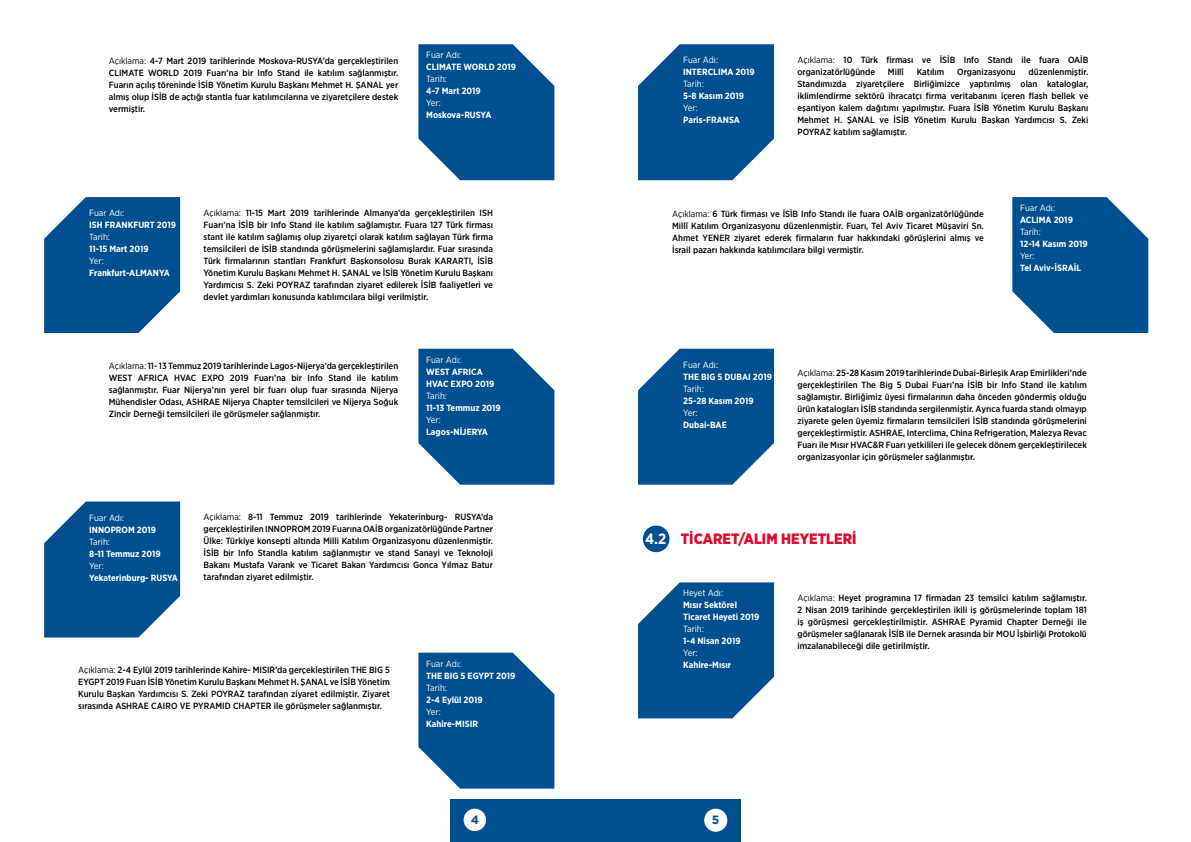
<style>
.page{position:relative;width:1191px;height:842px;background:#fff}
.page>*{position:absolute;margin:0;border:0;box-sizing:border-box;transform-origin:0 0}
.t1{font:900 15px "Gotham Narrow";color:#dd0b2f}
.t2{font:700 12px "Gotham";color:#005091}
.t3{font:500 9px/12px "Gotham Narrow";color:#000;text-align:justify}
.t4{font:700 9px/12px "Gotham Narrow";color:#fff}
.t5{font:9px "Gotham Narrow";color:#fff}
.s1{font-weight:400}
.s2{font-weight:700;color:#fff}
</style>
<div class="page">
<div style="left:450px;top:799px;width:145px;height:43px;background:#005091"></div>
<div style="left:463px;top:809px;width:23px;height:22px;background:#fff;border-radius:50%"></div>
<div style="left:595px;top:799px;width:146px;height:43px;background:#005091"></div>
<div style="left:704px;top:809px;width:23px;height:23px;background:#fff;border-radius:50%"></div>
<svg style="left:44px;top:197px;width:136px;height:136px;background:#18609b"></svg>
<svg style="left:638px;top:349px;width:136px;height:136px;background:#18609b"></svg>
<svg style="left:44px;top:501px;width:136px;height:136px;background:#19619b"></svg>
<svg style="left:638px;top:44px;width:136px;height:136px;background:#18609b"></svg>
<svg style="left:418px;top:44px;width:136px;height:136px;background:#1a629c"></svg>
<svg style="left:418px;top:349px;width:136px;height:136px;background:#1a629c"></svg>
<svg style="left:418px;top:653px;width:136px;height:136px;background:#1a629c"></svg>
<svg style="left:1012px;top:197px;width:136px;height:136px;background:#19619c"></svg>
<svg style="left:638px;top:582px;width:136px;height:136px;background:#18609b"></svg>
<svg style="left:642px;top:525px;width:28px;height:28px"></svg>
<p class="t3" style="left:109px;top:55px;width:291px"><span class="s1">Açıklama:</span> 4-7 Mart 2019 tarihlerinde Moskova-RUSYA’da gerçekleştirilen CLIMATE WORLD 2019 Fuarı’na bir Info Stand ile katılım sağlanmıştır.<br>Fuarın açılış töreninde İSİB Yönetim Kurulu Başkanı Mehmet H. ŞANAL yer almış olup İSİB de açtığı stantla fuar katılımcılarına ve ziyaretçilere destek vermiştir.</p>
<p class="t5" style="left:426px;top:50px;width:36px">Fuar Adı:</p>
<p class="t4" style="left:426px;top:61px;width:91px">CLIMATE WORLD 2019</p>
<p class="t5" style="left:426px;top:74px;width:22px">Tarih:</p>
<p class="t4" style="left:426px;top:85px;width:56px">4-7 Mart 2019</p>
<p class="t5" style="left:426px;top:98px;width:16px">Yer:</p>
<p class="t4" style="left:426px;top:109px;width:67px">Moskova-RUSYA</p>
<p class="t5" style="left:89px;top:207px;width:36px">Fuar Adı:</p>
<p class="t4" style="left:89px;top:219px;width:88px">ISH FRANKFURT 2019</p>
<p class="t5" style="left:89px;top:231px;width:22px">Tarih:</p>
<p class="t4" style="left:89px;top:243px;width:61px">11-15 Mart 2019</p>
<p class="t5" style="left:89px;top:255px;width:16px">Yer:</p>
<p class="t4" style="left:89px;top:267px;width:82px">Frankfurt-ALMANYA</p>
<p class="t3" style="left:204px;top:207px;width:291px"><span class="s1">Açıklama:</span> 11-15 Mart 2019 tarihlerinde Almanya’da gerçekleştirilen ISH Fuarı’na İSİB bir Info Stand ile katılım sağlamıştır. Fuara 127 Türk firması stant ile katılım sağlamış olup ziyaretçi olarak katılım sağlayan Türk firma temsilcileri de İSİB standında görüşmelerini sağlamışlardır. Fuar sırasında Türk firmalarının stantları Frankfurt Başkonsolosu Burak KARARTI, İSİB Yönetim Kurulu Başkanı Mehmet H. ŞANAL ve İSİB Yönetim Kurulu Başkanı Yardımcısı S. Zeki POYRAZ tarafından ziyaret edilerek İSİB faaliyetleri ve devlet yardımları konusunda katılımcılara bilgi verilmiştir.</p>
<p class="t3" style="left:109px;top:359px;width:291px"><span class="s1">Açıklama:</span> 11- 13 Temmuz 2019 tarihlerinde Lagos-Nijerya’da gerçekleştirilen WEST AFRICA HVAC EXPO 2019 Fuarı’na bir Info Stand ile katılım sağlanmıştır. Fuar Nijerya’nın yerel bir fuarı olup fuar sırasında Nijerya Mühendisler Odası, ASHRAE Nijerya Chapter temsilcileri ve Nijerya Soğuk Zincir Derneği temsilcileri ile görüşmeler sağlanmıştır.</p>
<p class="t5" style="left:426px;top:354px;width:36px">Fuar Adı:</p>
<p class="t4" style="left:426px;top:366px;width:70px">WEST AFRICA<br>HVAC EXPO 2019</p>
<p class="t5" style="left:426px;top:390px;width:22px">Tarih:</p>
<p class="t4" style="left:426px;top:402px;width:76px">11-13 Temmuz 2019</p>
<p class="t5" style="left:426px;top:414px;width:16px">Yer:</p>
<p class="t4" style="left:426px;top:426px;width:63px">Lagos-NİJERYA</p>
<p class="t5" style="left:89px;top:512px;width:36px">Fuar Adı:</p>
<p class="t4" style="left:89px;top:523px;width:68px">INNOPROM 2019</p>
<p class="t5" style="left:89px;top:536px;width:22px">Tarih:</p>
<p class="t4" style="left:89px;top:547px;width:73px">8-11 Temmuz 2019</p>
<p class="t5" style="left:89px;top:560px;width:16px">Yer:</p>
<p class="t4" style="left:89px;top:571px;width:90px">Yekaterinburg- RUSYA</p>
<p class="t3" style="left:204px;top:511px;width:291px"><span class="s1">Açıklama:</span> 8-11 Temmuz 2019 tarihlerinde Yekaterinburg- RUSYA’da gerçekleştirilen INNOPROM 2019 Fuarına OAİB organizatörlüğünde Partner Ülke: Türkiye konsepti altında Milli Katılım Organizasyonu düzenlenmiştir.<br>İSİB bir Info Standla katılım sağlanmıştır ve stand Sanayi ve Teknoloji Bakanı Mustafa Varank ve Ticaret Bakan Yardımcısı Gonca Yılmaz Batur tarafından ziyaret edilmiştir.</p>
<p class="t3" style="left:78px;top:663px;width:313px"><span class="s1">Açıklama:</span> 2-4 Eylül 2019 tarihlerinde Kahire- MISIR’da gerçekleştirilen THE BIG 5<br>EYGPT 2019 Fuarı İSİB Yönetim Kurulu Başkanı Mehmet H. ŞANAL ve İSİB Yönetim Kurulu Başkan Yardımcısı S. Zeki POYRAZ tarafından ziyaret edilmiştir. Ziyaret sırasında ASHRAE CAIRO VE PYRAMID CHAPTER ile görüşmeler sağlanmıştır.</p>
<p class="t5" style="left:426px;top:658px;width:36px">Fuar Adı:</p>
<p class="t4" style="left:426px;top:670px;width:91px">THE BIG 5 EGYPT 2019</p>
<p class="t5" style="left:426px;top:682px;width:22px">Tarih:</p>
<p class="t4" style="left:426px;top:694px;width:58px">2-4 Eylül 2019</p>
<p class="t5" style="left:426px;top:706px;width:16px">Yer:</p>
<p class="t4" style="left:426px;top:718px;width:53px">Kahire-MISIR</p>
<p class="t5" style="left:683px;top:55px;width:36px">Fuar Adı:</p>
<p class="t4" style="left:683px;top:66px;width:73px">INTERCLIMA 2019</p>
<p class="t5" style="left:683px;top:78px;width:22px">Tarih:</p>
<p class="t4" style="left:683px;top:90px;width:62px">5-8 Kasım 2019</p>
<p class="t5" style="left:683px;top:102px;width:16px">Yer:</p>
<p class="t4" style="left:683px;top:114px;width:58px">Paris-FRANSA</p>
<p class="t3" style="left:797px;top:54px;width:292px"><span class="s1">Açıklama:</span> 10 Türk firması ve İSİB Info Standı ile fuara OAİB organizatörlüğünde</p>
<p class="t3" style="left:888px;top:66px;width:17px">Millî</p>
<p class="t3" style="left:916px;top:66px;width:29px">Katılım</p>
<p class="t3" style="left:957px;top:66px;width:60px">Organizasyonu</p>
<p class="t3" style="left:797px;top:66px;width:292px;text-indent:231px">düzenlenmiştir.<br>Standımızda ziyaretçilere Birliğimizce yaptırılmış olan kataloglar, iklimlendirme sektörü ihracatçı firma veritabanını içeren flash bellek ve eşantiyon kalem dağıtımı yapılmıştır. Fuara İSİB Yönetim Kurulu Başkanı Mehmet H. ŞANAL ve İSİB Yönetim Kurulu Başkan Yardımcısı S. Zeki POYRAZ katılım sağlamıştır.</p>
<p class="t3" style="left:672px;top:208px;width:313px"><span class="s1">Açıklama:</span> 6 Türk firması ve İSİB Info Standı ile fuara OAİB organizatörlüğünde Millî Katılım Organizasyonu düzenlenmiştir. Fuarı, Tel Aviv Ticaret Müşaviri Sn.<br>Ahmet YENER ziyaret ederek firmaların fuar hakkındaki görüşlerini almış ve İsrail pazarı hakkında katılımcılara bilgi vermiştir.</p>
<p class="t5" style="left:1020px;top:203px;width:36px">Fuar Adı:</p>
<p class="t4" style="left:1020px;top:214px;width:54px">ACLIMA 2019</p>
<p class="t5" style="left:1020px;top:227px;width:22px">Tarih:</p>
<p class="t4" style="left:1020px;top:238px;width:69px">12-14 Kasım 2019</p>
<p class="t5" style="left:1020px;top:251px;width:16px">Yer:</p>
<p class="t4" style="left:1020px;top:262px;width:62px">Tel Aviv-İSRAİL</p>
<p class="t5" style="left:683px;top:359px;width:36px">Fuar Adı:</p>
<p class="t4" style="left:683px;top:370px;width:90px">THE BIG 5 DUBAI 2019</p>
<p class="t5" style="left:683px;top:383px;width:22px">Tarih:</p>
<p class="t4" style="left:683px;top:394px;width:72px">25-28 Kasım 2019</p>
<p class="t5" style="left:683px;top:407px;width:16px">Yer:</p>
<p class="t4" style="left:683px;top:418px;width:45px">Dubai-BAE</p>
<p class="t3" style="left:797px;top:367px;width:291px"><span class="s1">Açıklama:</span> 25-28 Kasım 2019 tarihlerinde Dubai-Birleşik Arap Emirlikleri’nde gerçekleştirilen The Big 5 Dubai Fuarı’na İSİB bir Info Stand ile katılım sağlamıştır. Birliğimiz üyesi firmalarının daha önceden göndermiş olduğu ürün katalogları İSİB standında sergilenmiştir. Ayrıca fuarda standı olmayıp ziyarete gelen üyemiz firmaların temsilcileri İSİB standında görüşmelerini gerçekleştirmiştir. ASHRAE, Interclima, China Refrigeration, Malezya Revac Fuarı ile Mısır HVAC&amp;R Fuarı yetkilileri ile gelecek dönem gerçekleştirilecek organizasyonlar için görüşmeler sağlanmıştır.</p>
<h1 class="t1" style="left:645px;top:528px;width:213px"><span class="s2">4.2</span> TİCARET/ALIM HEYETLERİ</h1>
<p class="t5" style="left:683px;top:587px;width:41px">Heyet Adı:</p>
<p class="t4" style="left:683px;top:599px;width:78px">Mısır Sektörel<br>Ticaret Heyeti 2019</p>
<p class="t5" style="left:683px;top:623px;width:22px">Tarih:</p>
<p class="t4" style="left:683px;top:635px;width:59px">1-4 Nisan 2019</p>
<p class="t5" style="left:683px;top:647px;width:16px">Yer:</p>
<p class="t4" style="left:683px;top:659px;width:49px">Kahire-Mısır</p>
<p class="t3" style="left:797px;top:592px;width:291px"><span class="s1">Açıklama:</span> Heyet programına 17 firmadan 23 temsilci katılım sağlamıştır.<br>2 Nisan 2019 tarihinde gerçekleştirilen ikili iş görüşmelerinde toplam 181 iş görüşmesi gerçekleştirilmiştir. ASHRAE Pyramid Chapter Derneği ile görüşmeler sağlanarak İSİB ile Dernek arasında bir MOU İşbirliği Protokolü imzalanabileceği dile getirilmiştir.</p>
<h2 class="t2" style="left:471px;top:812px;width:10px">4</h2>
<h2 class="t2" style="left:712px;top:811px;width:9px">5</h2>
</div>
